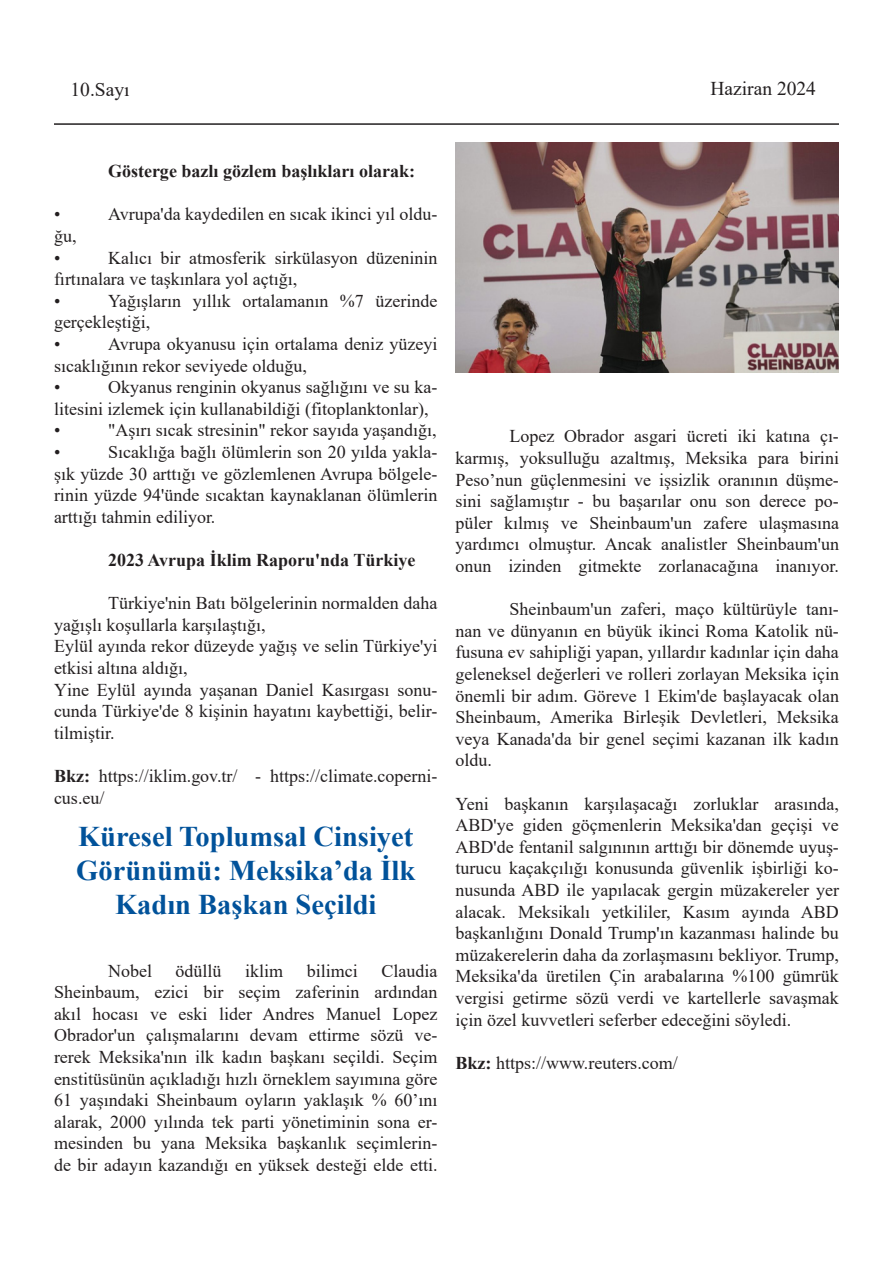
<style>
.page{position:relative;width:893px;height:1263px;background:#fff}
.page>*{position:absolute;margin:0;border:0;box-sizing:border-box;transform-origin:0 0}
.t1{font:700 28.5px/34.2px "Times New Roman";color:#01529a;text-align:center}
.t2{font:19.5px "Times New Roman";color:#231f20}
.t3{font:18px/21.6px "Times New Roman";color:#231f20}
.t4{font:700 18px "Times New Roman";color:#231f20}
.s1{font-weight:700}
</style>
<div class="page">
<hr style="left:54px;top:123px;width:785px;height:2px;background:#231f20">
<img style="left:455px;top:143px;width:384px;height:230px">
<p class="t2" style="left:70px;top:75px;width:61px">10.Sayı</p>
<p class="t2" style="left:710px;top:74px;width:107px">Haziran 2024</p>
<p class="t4" style="left:108px;top:158px;width:308px">Gösterge bazlı gözlem başlıkları olarak:</p>
<p class="t3" style="left:54px;top:203px;width:8px">•</p>
<p class="t3" style="left:108px;top:203px;width:331px">Avrupa'da kaydedilen en sıcak ikinci yıl oldu-</p>
<p class="t3" style="left:54px;top:225px;width:24px">ğu,</p>
<p class="t3" style="left:54px;top:246px;width:8px">•</p>
<p class="t3" style="left:54px;top:246px;width:385px;text-indent:54px">Kalıcı bir atmosferik sirkülasyon düzeninin fırtınalara ve taşkınlara yol açtığı,</p>
<p class="t3" style="left:54px;top:289px;width:8px">•</p>
<p class="t3" style="left:54px;top:289px;width:385px;text-indent:54px">Yağışların yıllık ortalamanın %7 üzerinde gerçekleştiği,</p>
<p class="t3" style="left:54px;top:333px;width:8px">•</p>
<p class="t3" style="left:54px;top:333px;width:385px;text-indent:54px">Avrupa okyanusu için ortalama deniz yüzeyi sıcaklığının rekor seviyede olduğu,</p>
<p class="t3" style="left:54px;top:376px;width:8px">•</p>
<p class="t3" style="left:54px;top:376px;width:385px;text-indent:54px">Okyanus renginin okyanus sağlığını ve su ka&shy;litesini izlemek için kullanabildiği (fitoplanktonlar),</p>
<p class="t3" style="left:54px;top:419px;width:8px">•</p>
<p class="t3" style="left:108px;top:419px;width:330px">"Aşırı sıcak stresinin" rekor sayıda yaşandığı,</p>
<p class="t3" style="left:54px;top:441px;width:8px">•</p>
<p class="t3" style="left:54px;top:441px;width:385px;text-align:justify;text-indent:54px">Sıcaklığa bağlı ölümlerin son 20 yılda yakla&shy;şık yüzde 30 arttığı ve gözlemlenen Avrupa bölgele&shy;rinin yüzde 94'ünde sıcaktan kaynaklanan ölümlerin arttığı tahmin ediliyor.</p>
<p class="t4" style="left:108px;top:547px;width:309px">2023 Avrupa İklim Raporu'nda Türkiye</p>
<p class="t3" style="left:54px;top:592px;width:385px;text-indent:54px">Türkiye'nin Batı bölgelerinin normalden daha yağışlı koşullarla karşılaştığı,</p>
<p class="t3" style="left:54px;top:635px;width:385px">Eylül ayında rekor düzeyde yağış ve selin Türkiye'yi etkisi altına aldığı,</p>
<p class="t3" style="left:54px;top:678px;width:385px;text-align:justify">Yine Eylül ayında yaşanan Daniel Kasırgası sonu&shy;cunda Türkiye'de 8 kişinin hayatını kaybettiği, belir&shy;tilmiştir.</p>
<p class="t3" style="left:54px;top:765px;width:385px"><span class="s1">Bkz:</span> https://iklim.gov.tr/ - https://climate.coperni&shy;cus.eu/</p>
<p class="t1" style="left:76px;top:818px;width:340px">Küresel Toplumsal Cinsiyet<br>Görünümü: Meksika’da İlk<br>Kadın Başkan Seçildi</p>
<p class="t3" style="left:108px;top:959px;width:45px">Nobel</p>
<p class="t3" style="left:176px;top:959px;width:48px">ödüllü</p>
<p class="t3" style="left:245px;top:959px;width:40px">iklim</p>
<p class="t3" style="left:307px;top:959px;width:53px">bilimci</p>
<p class="t3" style="left:381px;top:959px;width:57px">Claudia</p>
<p class="t3" style="left:54px;top:981px;width:385px">Sheinbaum, ezici bir seçim zaferinin ardından akıl hocası ve eski lider Andres Manuel Lopez</p>
<p class="t3" style="left:54px;top:1024px;width:385px;text-align:justify">Obrador'un çalışmalarını devam ettirme sözü ve&shy;rerek Meksika'nın ilk kadın başkanı seçildi. Seçim enstitüsünün açıkladığı hızlı örneklem sayımına göre 61 yaşındaki Sheinbaum oyların yaklaşık % 60’ını alarak, 2000 yılında tek parti yönetiminin sona er&shy;mesinden bu yana Meksika başkanlık seçimlerin&shy;de bir adayın kazandığı en yüksek desteği elde etti.</p>
<p class="t3" style="left:455px;top:425px;width:385px;text-align:right">Lopez Obrador asgari ücreti iki katına çı&shy;karmış, yoksulluğu azaltmış, Meksika para birini</p>
<p class="t3" style="left:455px;top:468px;width:385px;text-align:justify">Peso’nun güçlenmesini ve işsizlik oranının düşme&shy;sini sağlamıştır - bu başarılar onu son derece po&shy;püler kılmış ve Sheinbaum'un zafere ulaşmasına yardımcı olmuştur. Ancak analistler Sheinbaum'un onun izinden gitmekte zorlanacağına inanıyor.</p>
<p class="t3" style="left:455px;top:598px;width:385px;text-align:justify;text-indent:54px">Sheinbaum'un zaferi, maço kültürüyle tanı&shy;nan ve dünyanın en büyük ikinci Roma Katolik nü&shy;fusuna ev sahipliği yapan, yıllardır kadınlar için daha geleneksel değerleri ve rolleri zorlayan Meksika için önemli bir adım. Göreve 1 Ekim'de başlayacak olan Sheinbaum, Amerika Birleşik Devletleri, Meksika veya Kanada'da bir genel seçimi kazanan ilk kadın oldu.</p>
<p class="t3" style="left:455px;top:792px;width:385px;text-align:justify">Yeni başkanın karşılaşacağı zorluklar arasında, ABD'ye giden göçmenlerin Meksika'dan geçişi ve ABD'de fentanil salgınının arttığı bir dönemde uyuş&shy;turucu kaçakçılığı konusunda güvenlik işbirliği ko&shy;nusunda ABD ile yapılacak gergin müzakereler yer alacak. Meksikalı yetkililer, Kasım ayında ABD başkanlığını Donald Trump'ın kazanması halinde bu müzakerelerin daha da zorlaşmasını bekliyor. Trump, Meksika'da üretilen Çin arabalarına %100 gümrük vergisi getirme sözü verdi ve kartellerle savaşmak için özel kuvvetleri seferber edeceğini söyledi.</p>
<p class="t3" style="left:455px;top:1051px;width:224px"><span class="s1">Bkz:</span> https://www.reuters.com/</p>
</div>
